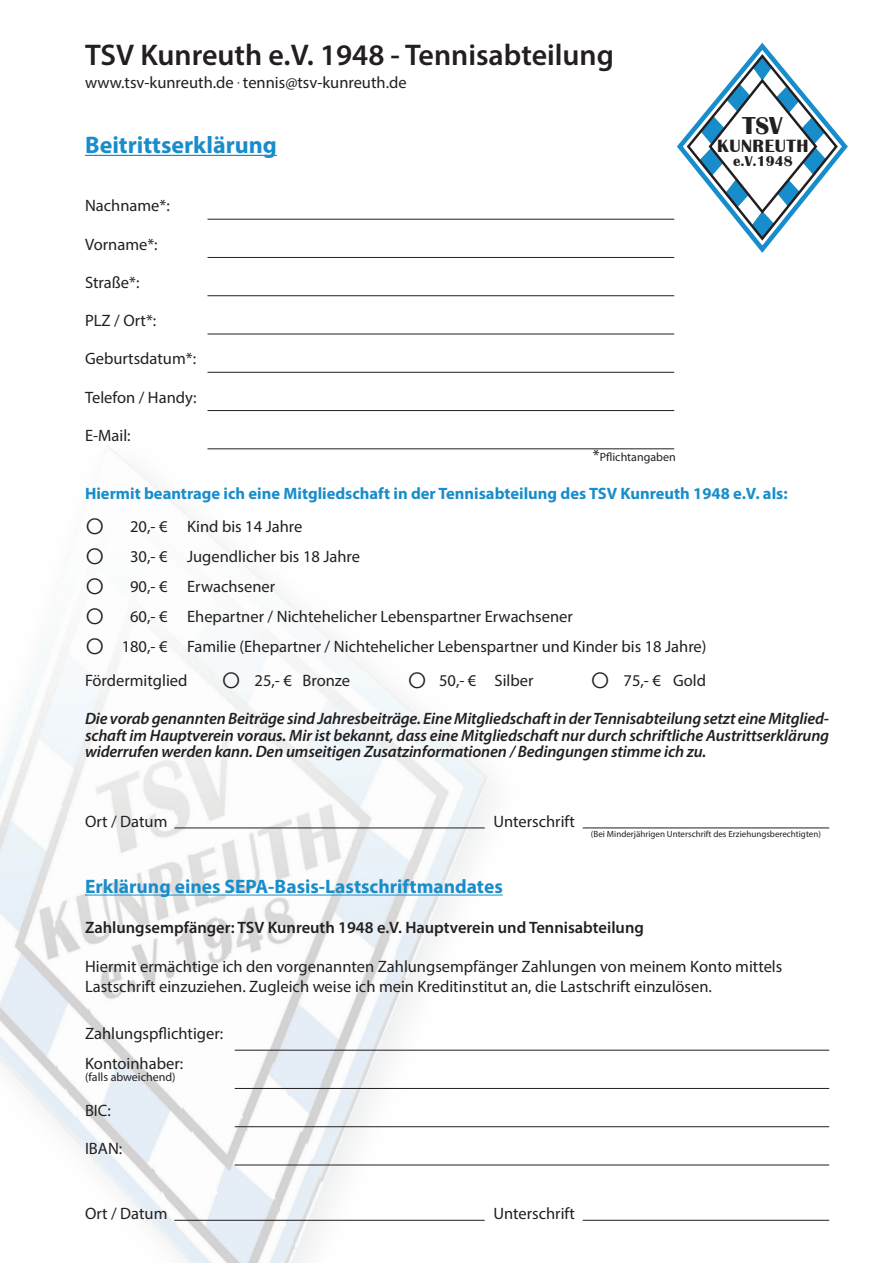
<style>
.page{position:relative;width:893px;height:1263px;background:#fff}
.page>*{position:absolute;margin:0;border:0;box-sizing:border-box;transform-origin:0 0}
.t1{font:600 30px "Myriad Pro";color:#231f20}
.t2{font:700 25.2px "Britannic";color:#231f20}
.t3{font:700 24px "Myriad Pro";color:#188dcb}
.t4{font:700 19.5px "Myriad Pro";color:#188dcb}
.t5{font:700 18.3px "Britannic";letter-spacing:.03em;color:#231f20}
.t6{font:16.5px/19.8px "Myriad Pro";color:#231f20}
.t7{font:italic 600 16.5px/16.5px "Myriad Pro";letter-spacing:-.01em;color:#231f20;text-align:justify}
.t8{font:700 16.5px "Myriad Pro";color:#188dcb}
.t9{font:600 16.5px "Myriad Pro";color:#231f20}
.t10{font:700 14.7px "Britannic";color:#231f20}
.t11{font:12px "Myriad Pro";color:#231f20}
.t12{font:9px "Myriad Pro";color:#231f20}
.s1{font-size:16.5px}
</style>
<div class="page">
<img style="left:106px;top:445px;width:301px;height:653px">
<img style="left:106px;top:553px;width:218px;height:698px">
<img style="left:26px;top:626px;width:270px;height:637px">
<img style="left:234px;top:555px;width:200px;height:425px">
<img style="left:0;top:701px;width:246px;height:562px">
<img style="left:319px;top:630px;width:143px;height:282px">
<img style="left:0;top:928px;width:173px;height:317px">
<img style="left:404px;top:703px;width:85px;height:141px">
<img style="left:0;top:925px;width:96px;height:238px">
<img style="left:288px;top:1062px;width:85px;height:84px">
<img style="left:307px;top:1129px;width:38px;height:55px">
<svg style="left:674px;top:42px;width:174px;height:211px"></svg>
<hr style="left:85px;top:155px;width:192px;height:1px;background:#188dcb">
<hr style="left:207px;top:219px;width:467px;height:1px;background:#231f20">
<hr style="left:207px;top:257px;width:467px;height:1px;background:#231f20">
<hr style="left:207px;top:295px;width:467px;height:1px;background:#231f20">
<hr style="left:207px;top:334px;width:467px;height:1px;background:#231f20">
<hr style="left:207px;top:372px;width:467px;height:1px;background:#231f20">
<hr style="left:207px;top:410px;width:467px;height:1px;background:#231f20">
<hr style="left:207px;top:449px;width:467px;height:1px;background:#231f20">
<hr style="left:85px;top:894px;width:418px;height:1px;background:#188dcb">
<hr style="left:235px;top:1050px;width:594px;height:1px;background:#231f20">
<hr style="left:235px;top:1088px;width:594px;height:1px;background:#231f20">
<hr style="left:235px;top:1126px;width:594px;height:1px;background:#231f20">
<hr style="left:235px;top:1165px;width:594px;height:1px;background:#231f20">
<hr style="left:174px;top:1220px;width:311px;height:1px;background:#231f20">
<hr style="left:583px;top:1220px;width:246px;height:1px;background:#231f20">
<hr style="left:174px;top:828px;width:311px;height:1px;background:#231f20">
<hr style="left:583px;top:828px;width:246px;height:1px;background:#231f20">
<svg style="left:87px;top:638px;width:16px;height:16px"></svg>
<svg style="left:223px;top:672px;width:16px;height:16px"></svg>
<svg style="left:409px;top:672px;width:16px;height:16px"></svg>
<h1 class="t1" style="left:85px;top:36px;width:530px">TSV Kunreuth e.V. 1948 - Tennisabteilung</h1>
<p class="t6" style="left:85px;top:72px;width:323px">www.tsv-kunreuth.de . tennis@tsv-kunreuth.de</p>
<h3 class="t3" style="left:85px;top:129px;width:193px">Beitrittserklärung</h3>
<p class="t6" style="left:85px;top:196px;width:86px">Nachname*:</p>
<p class="t6" style="left:85px;top:234px;width:74px">Vorname*:</p>
<p class="t6" style="left:85px;top:272px;width:56px">Straße*:</p>
<p class="t6" style="left:85px;top:310px;width:73px">PLZ / Ort*:</p>
<p class="t6" style="left:85px;top:349px;width:113px">Geburtsdatum*:</p>
<p class="t6" style="left:85px;top:387px;width:113px">Telefon / Handy:</p>
<p class="t6" style="left:85px;top:425px;width:47px">E-Mail:</p>
<p class="t11" style="left:593px;top:450px;width:84px"><span class="s1">*</span>Pflichtangaben</p>
<h2 class="t2" style="left:742px;top:112px;width:42px">TSV</h2>
<p class="t5" style="left:717px;top:136px;width:93px">KUNREUTH</p>
<p class="t10" style="left:733px;top:153px;width:61px">e.V.1948</p>
<p class="t8" style="left:85px;top:483px;width:704px">Hiermit beantrage ich eine Mitgliedschaft in der Tennisabteilung des TSV Kunreuth 1948 e.V. als:</p>
<p class="t6" style="left:130px;top:517px;width:174px">20,- € Kind bis 14 Jahre</p>
<p class="t6" style="left:130px;top:547px;width:231px">30,- € Jugendlicher bis 18 Jahre</p>
<p class="t6" style="left:130px;top:577px;width:147px">90,- € Erwachsener</p>
<p class="t6" style="left:130px;top:607px;width:444px">60,- € Ehepartner / Nichtehelicher Lebenspartner Erwachsener</p>
<p class="t6" style="left:122px;top:637px;width:586px">180,- € Familie (Ehepartner / Nichtehelicher Lebenspartner und Kinder bis 18 Jahre)</p>
<p class="t6" style="left:85px;top:670px;width:104px">Fördermitglied</p>
<p class="t6" style="left:255px;top:670px;width:97px">25,- € Bronze</p>
<p class="t6" style="left:439px;top:670px;width:96px">50,- € Silber</p>
<p class="t6" style="left:624px;top:670px;width:84px">75,- € Gold</p>
<p class="t7" style="left:85px;top:710px;width:746px">Die vorab genannten Beiträge sind Jahresbeiträge. Eine Mitgliedschaft in der Tennisabteilung setzt eine Mitglied&shy;schaft im Hauptverein voraus. Mir ist bekannt, dass eine Mitgliedschaft nur durch schriftliche Austrittserklärung widerrufen werden kann. Den umseitigen Zusatzinformationen / Bedingungen stimme ich zu.</p>
<p class="t6" style="left:85px;top:811px;width:84px">Ort / Datum</p>
<p class="t6" style="left:493px;top:811px;width:83px">Unterschrift</p>
<p class="t12" style="left:591px;top:828px;width:232px">(Bei Minderjährigen Unterschrift des Erziehungsberechtigten)</p>
<p class="t4" style="left:85px;top:874px;width:419px">Erklärung eines SEPA-Basis-Lastschriftmandates</p>
<p class="t9" style="left:85px;top:917px;width:560px">Zahlungsempfänger: TSV Kunreuth 1948 e.V. Hauptverein und Tennisabteilung</p>
<p class="t6" style="left:85px;top:957px;width:699px">Hiermit ermächtige ich den vorgenannten Zahlungsempfänger Zahlungen von meinem Konto mittels<br>Lastschrift einzuziehen. Zugleich weise ich mein Kreditinstitut an, die Lastschrift einzulösen.</p>
<p class="t6" style="left:85px;top:1019px;width:140px;line-height:29.2px">Zahlungspflichtiger:<br>Kontoinhaber:</p>
<p class="t6" style="left:85px;top:1100px;width:27px">BIC:</p>
<p class="t6" style="left:85px;top:1138px;width:39px">IBAN:</p>
<p class="t11" style="left:85px;top:1069px;width:92px">(falls abweichend)</p>
<p class="t6" style="left:85px;top:1204px;width:84px">Ort / Datum</p>
<p class="t6" style="left:493px;top:1204px;width:83px">Unterschrift</p>
</div>
